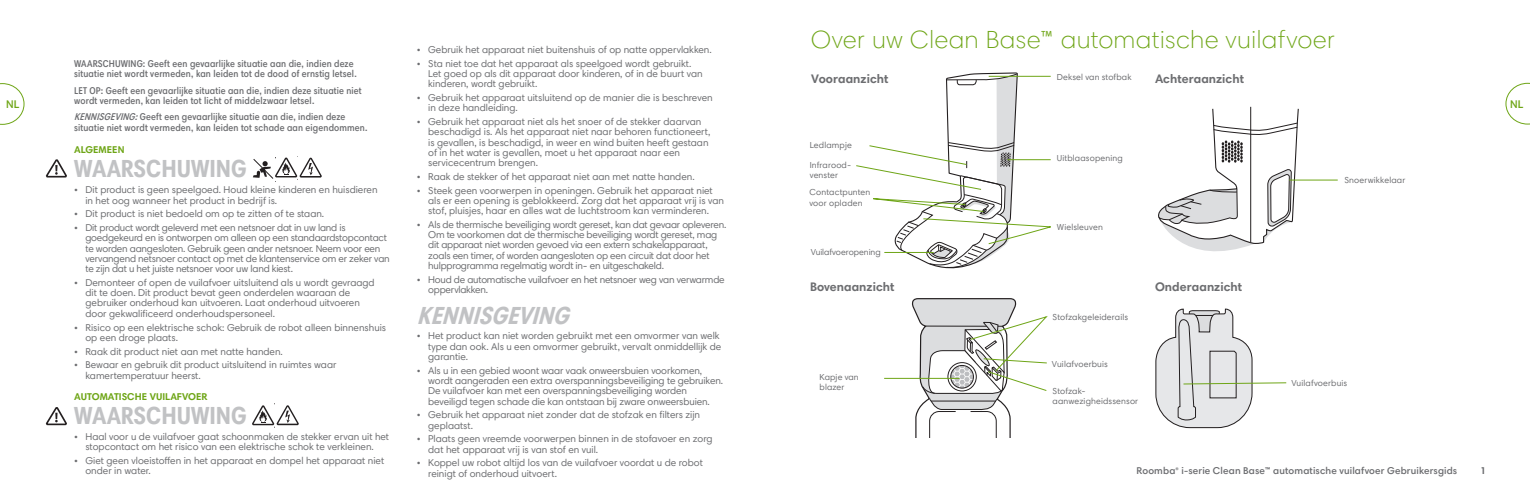
<style>
.page{position:relative;width:1530px;height:495px;background:#fff}
.page>*{position:absolute;margin:0;border:0;box-sizing:border-box;transform-origin:0 0}
._2018_Headline_1{font:300 25px "Harmonia Sans Std";letter-spacing:.035em;color:#6ea516}
.Warning_Headers{font:700 condensed 25px "Harmonia Sans Std";color:#c1c2c4}
.Warning_Bulleted_Cop{font:italic 700 condensed 25px "Harmonia Sans Std";color:#c1c2c4}
._2018_Headline_2{font:700 12.5px "Harmonia Sans Std";letter-spacing:.005em;color:#6c6d70}
.t1{font:600 11.25px "Harmonia Sans Std";color:#6ea516}
.t2{font:10px/10.2px "Harmonia Sans Std";color:#6c6d70}
.t3{font:10px/10.2px "Harmonia Sans Std";letter-spacing:-.02em;color:#6c6d70}
._2018_Warning_Copy{font:600 condensed 10px/10.6px "Harmonia Sans Std";letter-spacing:.01em;color:#6c6d70}
.t4{font:600 10px "Harmonia Sans Std";letter-spacing:.015em;color:#6c6d70}
.Warning_Bulleted_Cop-2{font:700 10px "Harmonia Sans Std";color:#6ea516}
.t5{font:700 10px "Harmonia Sans Std";color:#6c6d70}
._2018_Diagram_Captio{font:8.75px/10.5px "Harmonia Sans Std";letter-spacing:.015em;color:#6c6d70}
.s1{font-style:italic}
</style>
<div class="page">
<svg style="left:1505px;top:83px;width:25px;height:42px"></svg>
<svg style="left:0;top:83px;width:25px;height:42px"></svg>
<svg style="left:1158px;top:106px;width:141px;height:145px"></svg>
<hr style="left:1250px;top:107px;width:1px;height:135px;background:#231f20">
<svg style="left:252px;top:404px;width:47px;height:23px"></svg>
<svg style="left:253px;top:156px;width:69px;height:26px"></svg>
<svg style="left:46px;top:159px;width:21px;height:19px"></svg>
<svg style="left:46px;top:407px;width:21px;height:18px"></svg>
<hr style="left:1289px;top:180px;width:49px;height:1px;background:#6ea516">
<svg style="left:1155px;top:308px;width:132px;height:121px"></svg>
<svg style="left:856px;top:72px;width:195px;height:197px"></svg>
<hr style="left:989px;top:76px;width:62px;height:1px;background:#6ea516">
<hr style="left:884px;top:252px;width:50px;height:1px;background:#6ea516">
<svg style="left:910px;top:298px;width:138px;height:140px"></svg>
<hr style="left:884px;top:378px;width:76px;height:1px;background:#6ea516">
<p class="_2018_Headline_1" style="left:811px;top:24px;width:525px">Over uw Clean Base™ automatische vuilafvoer</p>
<p class="t2" style="left:417px;top:44px;width:296px">• Gebruik het apparaat niet buitenshuis of op natte oppervlakken.</p>
<p class="t2" style="left:428px;top:58px;width:276px;text-indent:-11px">• Sta niet toe dat het apparaat als speelgoed wordt gebruikt.<br>Let goed op als dit apparaat door kinderen, of in de buurt van kinderen, wordt gebruikt.</p>
<p class="t2" style="left:428px;top:92px;width:286px;text-indent:-11px">• Gebruik het apparaat uitsluitend op de manier die is beschreven in deze handleiding.</p>
<p class="t2" style="left:428px;top:116px;width:284px;text-indent:-11px">• Gebruik het apparaat niet als het snoer of de stekker daarvan beschadigd is. Als het apparaat niet naar behoren functioneert, is gevallen, is beschadigd, in weer en wind buiten heeft gestaan of in het water is gevallen, moet u het apparaat naar een servicecentrum brengen.</p>
<p class="t2" style="left:417px;top:171px;width:279px">• Raak de stekker of het apparaat niet aan met natte handen.</p>
<p class="t2" style="left:428px;top:185px;width:297px;text-indent:-11px">• Steek geen voorwerpen in openingen. Gebruik het apparaat niet als er een opening is geblokkeerd. Zorg dat het apparaat vrij is van stof, pluisjes, haar en alles wat de luchtstroom kan verminderen.</p>
<p class="t3" style="left:428px;top:219px;width:300px;text-indent:-11px">• Als de thermische beveiliging wordt gereset, kan dat gevaar opleveren.<br>Om te voorkomen dat de thermische beveiliging wordt gereset, mag dit apparaat niet worden gevoed via een extern schakelapparaat, zoals een timer, of worden aangesloten op een circuit dat door het hulpprogramma regelmatig wordt in- en uitgeschakeld.</p>
<p class="t3" style="left:428px;top:274px;width:298px;text-indent:-11px">• Houd de automatische vuilafvoer en het netsnoer weg van verwarmde oppervlakken.</p>
<p class="Warning_Bulleted_Cop" style="left:417px;top:300px;width:161px">KENNISGEVING</p>
<p class="t2" style="left:428px;top:331px;width:295px;text-indent:-11px">• Het product kan niet worden gebruikt met een omvormer van welk type dan ook. Als u een omvormer gebruikt, vervalt onmiddellijk de garantie.</p>
<p class="t2" style="left:428px;top:365px;width:296px;text-indent:-11px">• Als u in een gebied woont waar vaak onweersbuien voorkomen, wordt aangeraden een extra overspanningsbeveiliging te gebruiken.<br>De vuilafvoer kan met een overspanningsbeveiliging worden beveiligd tegen schade die kan ontstaan bij zware onweersbuien.</p>
<p class="t2" style="left:428px;top:410px;width:273px;text-indent:-11px">• Gebruik het apparaat niet zonder dat de stofzak en filters zijn geplaatst.</p>
<p class="t2" style="left:428px;top:434px;width:286px;text-indent:-11px">• Plaats geen vreemde voorwerpen binnen in de stofavoer en zorg dat het apparaat vrij is van stof en vuil.</p>
<p class="t2" style="left:428px;top:458px;width:276px;text-indent:-11px">• Koppel uw robot altijd los van de vuilafvoer voordat u de robot reinigt of onderhoud uitvoert.</p>
<p class="_2018_Warning_Copy" style="left:74px;top:58px;width:284px">WAARSCHUWING: Geeft een gevaarlijke situatie aan die, indien deze situatie niet wordt vermeden, kan leiden tot de dood of ernstig letsel.</p>
<p class="_2018_Warning_Copy" style="left:74px;top:85px;width:289px">LET OP: Geeft een gevaarlijke situatie aan die, indien deze situatie niet wordt vermeden, kan leiden tot licht of middelzwaar letsel.</p>
<p class="_2018_Warning_Copy" style="left:74px;top:112px;width:295px"><span class="s1">KENNISGEVING:</span>Geeft een gevaarlijke situatie aan die, indien deze situatie niet wordt vermeden, kan leiden tot schade aan eigendommen.</p>
<p class="_2018_Diagram_Captio" style="left:1057px;top:71px;width:76px">Deksel van stofbak</p>
<p class="_2018_Headline_2" style="left:811px;top:71px;width:79px">Vooraanzicht</p>
<p class="_2018_Headline_2" style="left:1155px;top:71px;width:91px">Achteraanzicht</p>
<p class="t1" style="left:6px;top:97px;width:15px">NL</p>
<p class="t1" style="left:1510px;top:97px;width:15px">NL</p>
<p class="_2018_Diagram_Captio" style="left:810px;top:140px;width:44px">Ledlampje</p>
<p class="Warning_Bulleted_Cop-2" style="left:74px;top:144px;width:52px">ALGEMEEN</p>
<p class="Warning_Headers" style="left:74px;top:154px;width:174px">WAARSCHUWING</p>
<p class="t2" style="left:85px;top:185px;width:294px;text-indent:-11px">• Dit product is geen speelgoed. Houd kleine kinderen en huisdieren in het oog wanneer het product in bedrijf is.</p>
<p class="t2" style="left:74px;top:209px;width:252px">• Dit product is niet bedoeld om op te zitten of te staan.</p>
<p class="t3" style="left:85px;top:223px;width:306px;text-indent:-11px">• Dit product wordt geleverd met een netsnoer dat in uw land is goedgekeurd en is ontworpen om alleen op een standaardstopcontact te worden aangesloten. Gebruik geen ander netsnoer. Neem voor een vervangend netsnoer contact op met de klantenservice om er zeker van te zijn dat u het juiste netsnoer voor uw land kiest.</p>
<p class="t2" style="left:85px;top:277px;width:291px;text-indent:-11px">• Demonteer of open de vuilafvoer uitsluitend als u wordt gevraagd dit te doen. Dit product bevat geen onderdelen waaraan de gebruiker onderhoud kan uitvoeren. Laat onderhoud uitvoeren door gekwalificeerd onderhoudspersoneel.</p>
<p class="t2" style="left:85px;top:322px;width:302px;text-indent:-11px">• Risico op een elektrische schok: Gebruik de robot alleen binnenshuis op een droge plaats.</p>
<p class="t2" style="left:74px;top:346px;width:210px">• Raak dit product niet aan met natte handen.</p>
<p class="t2" style="left:85px;top:360px;width:253px;line-height:10.6px;text-indent:-11px">• Bewaar en gebruik dit product uitsluitend in ruimtes waar kamertemperatuur heerst.</p>
<p class="Warning_Bulleted_Cop-2" style="left:74px;top:390px;width:135px">AUTOMATISCHE VUILAFVOER</p>
<p class="Warning_Headers" style="left:74px;top:400px;width:174px">WAARSCHUWING</p>
<p class="t2" style="left:74px;top:431px;width:316px;text-align:center">• Haal voor u de vuilafvoer gaat schoonmaken de stekker ervan uit het stopcontact om het risico van een elektrische schok te verkleinen.</p>
<p class="t2" style="left:85px;top:456px;width:300px;text-indent:-11px">• Giet geen vloeistoffen in het apparaat en dompel het apparaat niet onder in water.</p>
<p class="_2018_Diagram_Captio" style="left:1057px;top:153px;width:67px">Uitblaasopening</p>
<p class="_2018_Diagram_Captio" style="left:810px;top:159px;width:43px">Infrarood&shy;venster</p>
<p class="_2018_Diagram_Captio" style="left:1344px;top:175px;width:63px">Snoerwikkelaar</p>
<p class="_2018_Diagram_Captio" style="left:809px;top:187px;width:63px">Contactpunten voor opladen</p>
<p class="_2018_Diagram_Captio" style="left:1057px;top:222px;width:47px">Wielsleuven</p>
<p class="_2018_Diagram_Captio" style="left:811px;top:246px;width:72px">Vuilafvoeropening</p>
<p class="_2018_Headline_2" style="left:1155px;top:278px;width:89px">Onderaanzicht</p>
<p class="_2018_Headline_2" style="left:810px;top:279px;width:86px">Bovenaanzicht</p>
<p class="_2018_Diagram_Captio" style="left:1053px;top:312px;width:77px">Stofzakgeleiderails</p>
<p class="_2018_Diagram_Captio" style="left:1052px;top:358px;width:57px">Vuilafvoerbuis</p>
<p class="_2018_Diagram_Captio" style="left:820px;top:372px;width:41px">Kapje van blazer</p>
<p class="_2018_Diagram_Captio" style="left:1291px;top:378px;width:57px">Vuilafvoerbuis</p>
<p class="_2018_Diagram_Captio" style="left:1053px;top:386px;width:87px;line-height:10px">Stofzak&shy;aanwezigheidssensor</p>
<p class="t4" style="left:1137px;top:465px;width:322px">Roomba<sup>®</sup> i-serie Clean Base™ automatische vuilafvoer Gebruikersgids</p>
<p class="t5" style="left:1481px;top:465px;width:7px">1</p>
</div>
